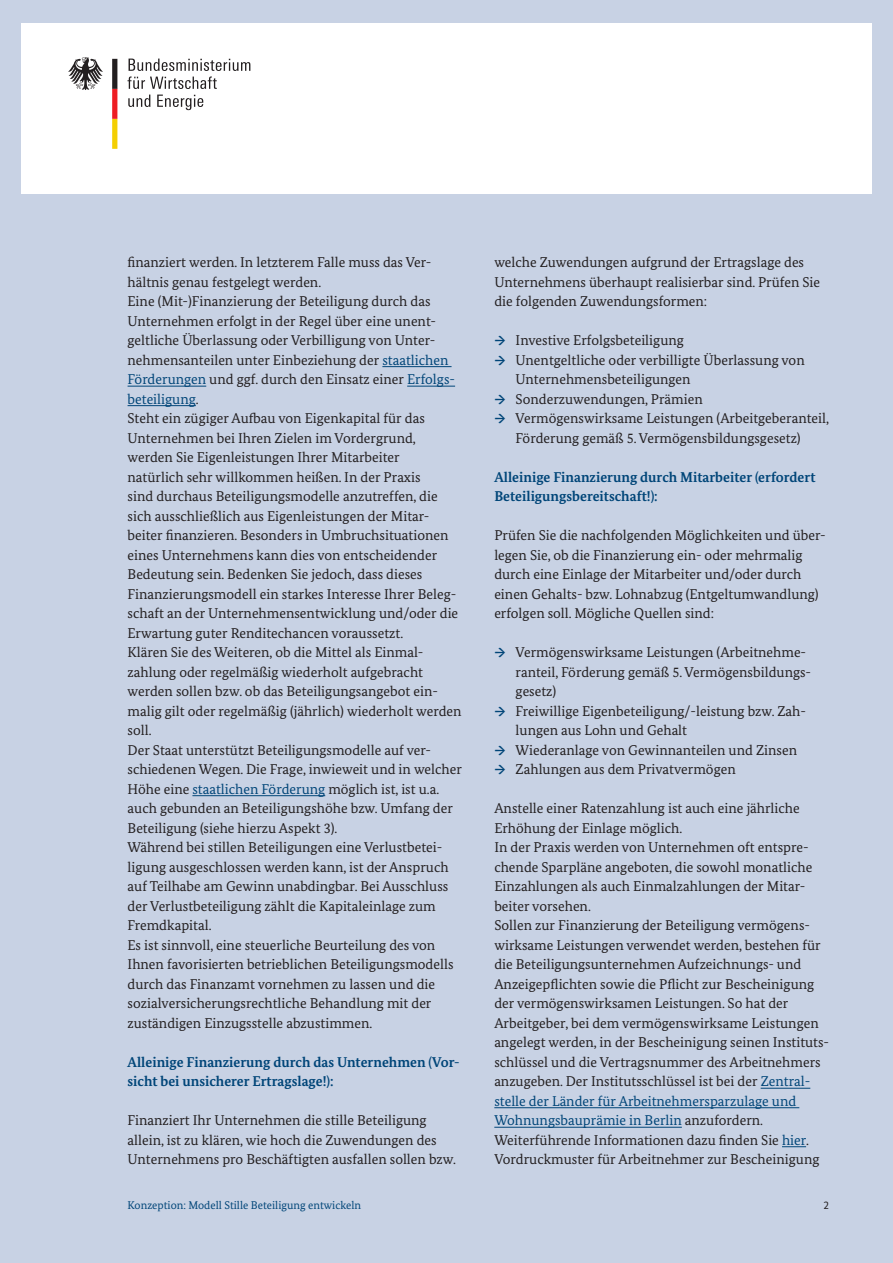
<style>
.page{position:relative;width:893px;height:1263px;background:#c8d2e4}
.page>*{position:absolute;margin:0;border:0;box-sizing:border-box;transform-origin:0 0}
.Absatz{font:14.25px/19.5px "Bundes Serif";color:#231f20}
.t1{font:700 14.25px/19.5px "Bundes Serif";color:#004578}
.t2{font:11.25px "Bundes Serif";color:#004578}
.Absatz-2{font:11.25px "Bundes Sans";color:#231f20}
.s1{color:#004578}
.s2{font-weight:700;color:#004578}
</style>
<div class="page">
<div style="left:21px;top:23px;width:851px;height:170px;background:#fff"></div>
<svg style="left:68px;top:57px;width:35px;height:33px"></svg>
<svg style="left:112px;top:59px;width:5px;height:90px"></svg>
<svg style="left:127px;top:59px;width:123px;height:30px"></svg>
<svg style="left:128px;top:95px;width:22px;height:12px"></svg>
<svg style="left:157px;top:95px;width:46px;height:15px"></svg>
<hr style="left:382px;top:366px;width:70px;height:1px;background:#004578">
<hr style="left:128px;top:386px;width:78px;height:1px;background:#004578">
<hr style="left:407px;top:386px;width:48px;height:1px;background:#004578">
<hr style="left:128px;top:405px;width:68px;height:1px;background:#004578">
<hr style="left:192px;top:795px;width:133px;height:1px;background:#004578">
<hr style="left:761px;top:1088px;width:49px;height:1px;background:#004578">
<hr style="left:494px;top:1107px;width:305px;height:1px;background:#004578">
<hr style="left:494px;top:1127px;width:188px;height:1px;background:#004578">
<svg style="left:782px;top:1146px;width:24px;height:1px"></svg>
<p class="Absatz" style="left:128px;top:252px;width:305px">finanziert werden. In letzterem Falle muss das Ver&shy;hältnis genau festgelegt werden.</p>
<p class="Absatz" style="left:128px;top:291px;width:329px">Eine (Mit-)Finanzierung der Beteiligung durch das Unternehmen erfolgt in der Regel über eine unent&shy;geltliche Überlassung oder Verbilligung von Unter&shy;nehmensanteilen unter Einbeziehung der <span class="s1">staatlichen Förderungen</span> und ggf. durch den Einsatz einer <span class="s1">Erfolgs&shy;beteiligung</span>.</p>
<p class="Absatz" style="left:128px;top:408px;width:332px">Steht ein zügiger Aufbau von Eigenkapital für das Unternehmen bei Ihren Zielen im Vordergrund, werden Sie Eigenleistungen Ihrer Mitarbeiter natürlich sehr willkommen heißen. In der Praxis<br>sind durchaus Beteiligungsmodelle anzutreffen, die sich ausschließlich aus Eigenleistungen der Mitar&shy;beiter finanzieren. Besonders in Umbruchsituationen eines Unternehmens kann dies von entscheidender Bedeutung sein. Bedenken Sie jedoch, dass dieses Finanzierungsmodell ein starkes Interesse Ihrer Beleg&shy;schaft an der Unternehmensentwicklung und/oder die Erwartung guter Renditechancen voraussetzt.</p>
<p class="Absatz" style="left:128px;top:642px;width:336px">Klären Sie des Weiteren, ob die Mittel als Einmal&shy;zahlung oder regelmäßig wiederholt aufgebracht werden sollen bzw. ob das Beteiligungsangebot ein&shy;malig gilt oder regelmäßig (jährlich) wiederholt werden soll.</p>
<p class="Absatz" style="left:128px;top:740px;width:336px">Der Staat unterstützt Beteiligungsmodelle auf ver&shy;schiedenen Wegen. Die Frage, inwieweit und in welcher Höhe eine <span class="s1">staatlichen Förderung</span> möglich ist, ist u.a. auch gebunden an Beteiligungshöhe bzw. Umfang der Beteiligung (siehe hierzu Aspekt 3).</p>
<p class="Absatz" style="left:128px;top:837px;width:323px">Während bei stillen Beteiligungen eine Verlustbetei&shy;ligung ausgeschlossen werden kann, ist der Anspruch auf Teilhabe am Gewinn unabdingbar. Bei Ausschluss der Verlustbeteiligung zählt die Kapitaleinlage zum Fremdkapital.</p>
<p class="Absatz" style="left:128px;top:935px;width:328px">Es ist sinnvoll, eine steuerliche Beurteilung des von Ihnen favorisierten betrieblichen Beteiligungsmodells durch das Finanzamt vornehmen zu lassen und die sozialversicherungsrechtliche Behandlung mit der zuständigen Einzugsstelle abzustimmen.</p>
<h4 class="t1" style="left:128px;top:1052px;width:334px">Alleinige Finanzierung durch das Unternehmen (Vor&shy;sicht bei unsicherer Ertragslage!):</h4>
<p class="Absatz" style="left:128px;top:1110px;width:330px">Finanziert Ihr Unternehmen die stille Beteiligung allein, ist zu klären, wie hoch die Zuwendungen des<br>Unternehmens pro Beschäftigten ausfallen sollen bzw.</p>
<p class="Absatz" style="left:494px;top:252px;width:327px">welche Zuwendungen aufgrund der Ertragslage des<br>Unternehmens überhaupt realisierbar sind. Prüfen Sie die folgenden Zuwendungsformen:</p>
<p class="Absatz" style="left:494px;top:330px;width:191px"><span class="s2">→</span> Investive Erfolgsbeteiligung</p>
<p class="Absatz" style="left:516px;top:350px;width:291px;text-indent:-21px"><span class="s2">→</span> Unentgeltliche oder verbilligte Überlassung von<br>Unternehmensbeteiligungen</p>
<p class="Absatz" style="left:494px;top:389px;width:210px"><span class="s2">→</span> Sonderzuwendungen, Prämien</p>
<p class="Absatz" style="left:494px;top:408px;width:336px;text-align:center"><span class="s2">→</span> Vermögenswirksame Leistungen (Arbeitgeberanteil,<br>Förderung gemäß 5. Vermögensbildungsgesetz)</p>
<h4 class="t1" style="left:494px;top:467px;width:323px">Alleinige Finanzierung durch Mitarbeiter (erfordert<br>Beteiligungsbereitschaft!):</h4>
<p class="Absatz" style="left:494px;top:525px;width:333px">Prüfen Sie die nachfolgenden Möglichkeiten und über&shy;legen Sie, ob die Finanzierung ein- oder mehrmalig durch eine Einlage der Mitarbeiter und/oder durch einen Gehalts- bzw. Lohnabzug (Entgeltumwandlung) erfolgen soll. Mögliche Quellen sind:</p>
<p class="Absatz" style="left:516px;top:642px;width:297px;text-indent:-21px"><span class="s2">→</span> Vermögenswirksame Leistungen (Arbeitnehme&shy;ranteil, Förderung gemäß 5. Vermögensbildungs&shy;gesetz)</p>
<p class="Absatz" style="left:516px;top:701px;width:292px;text-indent:-21px"><span class="s2">→</span> Freiwillige Eigenbeteiligung/-leistung bzw. Zah&shy;lungen aus Lohn und Gehalt</p>
<p class="Absatz" style="left:494px;top:740px;width:304px"><span class="s2">→</span> Wiederanlage von Gewinnanteilen und Zinsen</p>
<p class="Absatz" style="left:494px;top:759px;width:243px"><span class="s2">→</span> Zahlungen aus dem Privatvermögen</p>
<p class="Absatz" style="left:494px;top:798px;width:307px">Anstelle einer Ratenzahlung ist auch eine jährliche<br>Erhöhung der Einlage möglich.</p>
<p class="Absatz" style="left:494px;top:837px;width:320px">In der Praxis werden von Unternehmen oft entspre&shy;chende Sparpläne angeboten, die sowohl monatliche Einzahlungen als auch Einmalzahlungen der Mitar&shy;beiter vorsehen.</p>
<p class="Absatz" style="left:494px;top:915px;width:336px">Sollen zur Finanzierung der Beteiligung vermögens&shy;wirksame Leistungen verwendet werden, bestehen für die Beteiligungsunternehmen Aufzeichnungs- und Anzeigepflichten sowie die Pflicht zur Bescheinigung der vermögenswirksamen Leistungen. So hat der Arbeitgeber, bei dem vermögenswirksame Leistungen angelegt werden, in der Bescheinigung seinen Instituts&shy;schlüssel und die Vertragsnummer des Arbeitnehmers anzugeben. Der Institutsschlüssel ist bei der <span class="s1">Zentral&shy;stelle der Länder für Arbeitnehmersparzulage und Wohnungsbauprämie in Berlin</span> anzufordern.</p>
<p class="Absatz" style="left:494px;top:1130px;width:327px">Weiterführende Informationen dazu finden Sie <span class="s1">hier</span>.<br>Vordruckmuster für Arbeitnehmer zur Bescheinigung</p>
<p class="t2" style="left:128px;top:1198px;width:235px">Konzeption: Modell Stille Beteiligung entwickeln</p>
<p class="Absatz-2" style="left:824px;top:1198px;width:7px">2</p>
</div>
